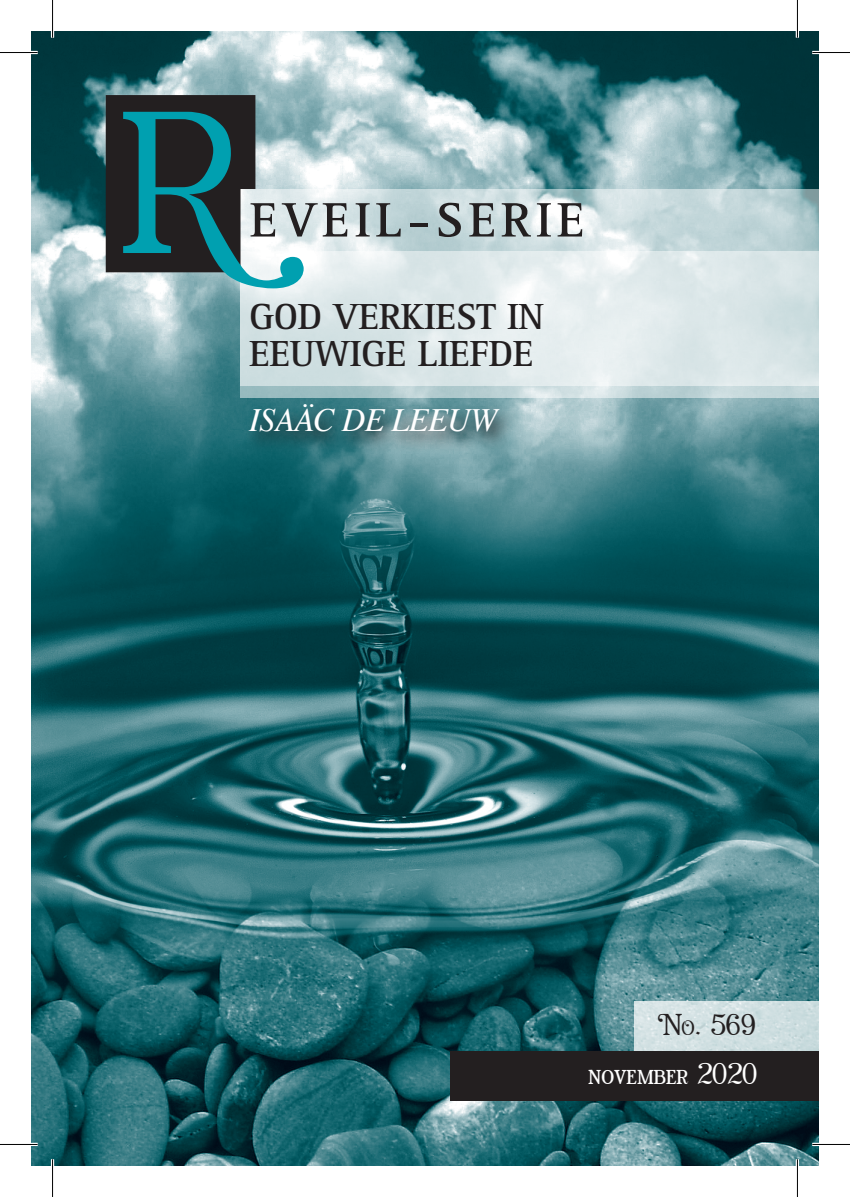
<style>
.page{position:relative;width:850px;height:1197px;background:#fff}
.page>*{position:absolute;margin:0;border:0;box-sizing:border-box;transform-origin:0 0}
.t1{font:203px "Rubinstein";color:#00a0b0}
.t2{font:700 50px "Rotis Serif";letter-spacing:.1em;color:#231f20}
.t3{font:700 37.5px/36.5px "Rotis Serif";letter-spacing:-.01em;color:#231f20}
.t4{font:italic 32.5px "Times";letter-spacing:-.02em;color:#fff}
.t5{font:30px "Rubinstein";color:#fff}
.t6{font:30px "Rubinstein";color:#231f20}
.s1{font-size:21px}
</style>
<div class="page">
<img style="left:32px;top:31px;width:786px;height:1134px">
<svg style="left:240px;top:189px;width:578px;height:209px"></svg>
<svg style="left:240px;top:252px;width:578px;height:134px;fill:#dde8ea"></svg>
<div style="left:106px;top:95px;width:149px;height:177px;background:#231f20"></div>
<div style="left:244px;top:398px;width:274px;height:54px;background:#231f20;opacity:.97"></div>
<div style="left:450px;top:1050px;width:368px;height:50px;background:#231f20"></div>
<div style="left:634px;top:1001px;width:184px;height:49px;background:linear-gradient(to right,#d9e5e7,#cadcde)"></div>
<hr style="left:0;top:51px;width:38px;height:3px;background:#fff">
<hr style="left:812px;top:51px;width:37px;height:3px;background:#fff">
<hr style="left:0;top:1142px;width:38px;height:3px;background:#fff">
<hr style="left:812px;top:1142px;width:37px;height:3px;background:#fff">
<hr style="left:51px;top:0;width:3px;height:37px;background:#fff">
<hr style="left:51px;top:1159px;width:3px;height:37px;background:#fff">
<hr style="left:795px;top:0;width:3px;height:37px;background:#fff">
<hr style="left:795px;top:1159px;width:3px;height:37px;background:#fff">
<hr style="left:0;top:52px;width:38px;height:1px;background:#000">
<hr style="left:812px;top:52px;width:37px;height:1px;background:#000">
<hr style="left:0;top:1143px;width:38px;height:1px;background:#000">
<hr style="left:812px;top:1143px;width:37px;height:1px;background:#000">
<hr style="left:52px;top:0;width:1px;height:37px;background:#000">
<hr style="left:52px;top:1159px;width:1px;height:37px;background:#000">
<hr style="left:796px;top:0;width:1px;height:37px;background:#000">
<hr style="left:796px;top:1159px;width:1px;height:37px;background:#000">
<h1 class="t1" style="left:120px;top:72px;width:122px">R</h1>
<h2 class="t2" style="left:249px;top:190px;width:336px">EVEIL-SERIE</h2>
<p class="t3" style="left:249px;top:299px;width:296px">GOD VERKIEST IN<br>EEUWIGE LIEFDE</p>
<p class="t4" style="left:249px;top:392px;width:249px">ISAÄC DE LEEUW</p>
<p class="t6" style="left:657px;top:1008px;width:99px">N<span class="s1">o</span>. 569</p>
<p class="t5" style="left:588px;top:1056px;width:170px">november 2020</p>
</div>
